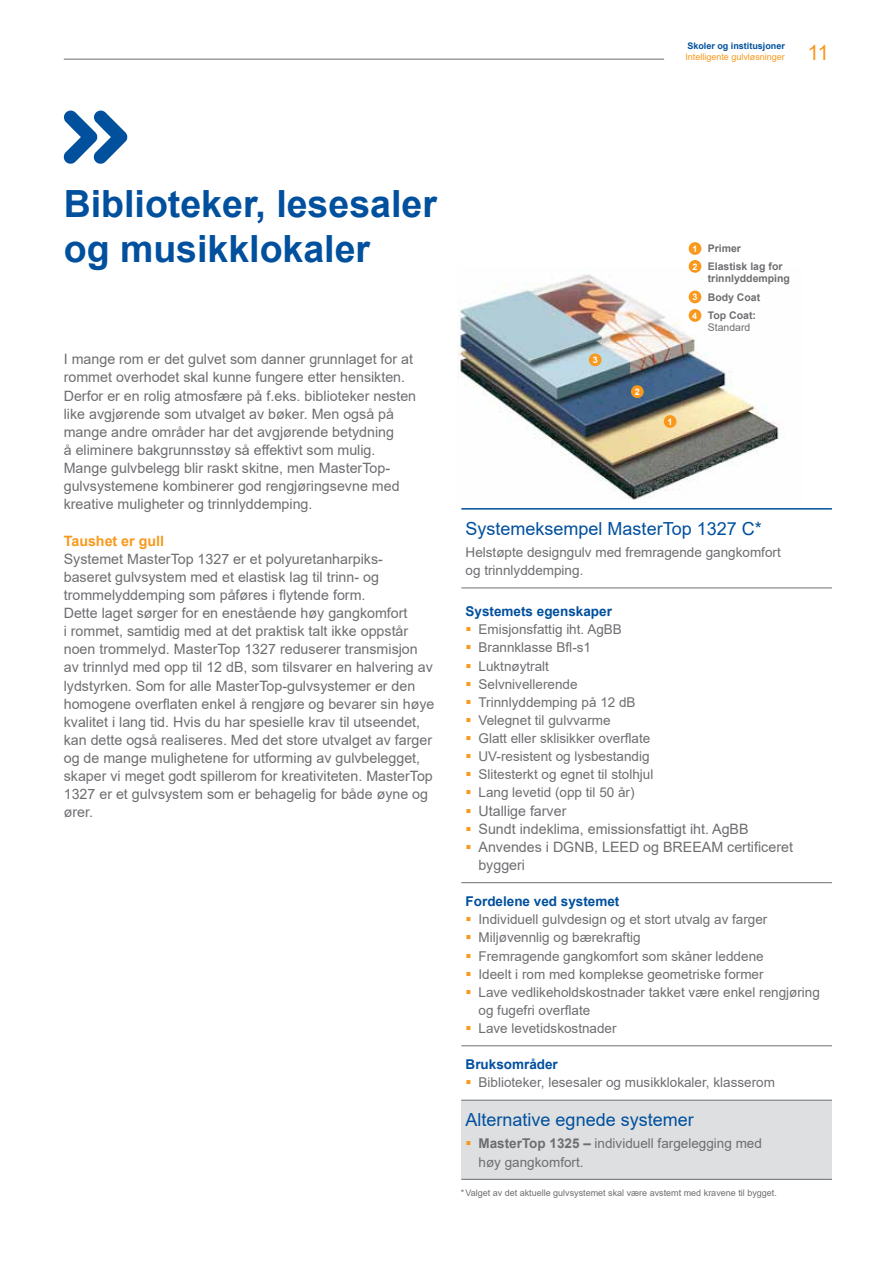
<style>
.page{position:relative;width:893px;height:1263px;background:#fff}
.page>*{position:absolute;margin:0;border:0;box-sizing:border-box;transform-origin:0 0}
.t1{font:700 37.5px/45px "Arial";color:#00509e}
.t2{font:21px "Arial";color:#f8991d}
.t3{font:18px "Arial";color:#00509e}
.t4{font:14.25px/18.1px "Arial";color:#6d6e71}
.t5{font:700 14.25px "Arial";color:#f8991d}
.t6{font:13.5px/18.1px "Arial";color:#6d6e71}
.t7{font:700 13.5px "Arial";color:#00509e}
.t8{font:700 10.5px/18.3px "Arial";color:#6d6e71}
.t9{font:10.5px "Arial";color:#6d6e71}
.t10{font:9px "Arial";color:#6d6e71}
.t11{font:9px "Arial";color:#f8991d}
.t12{font:700 9px "Arial";color:#00509e}
.t13{font:700 9px/18px "Arial";color:#fff}
.s1{color:#f8991d}
.s2{font-weight:700}
</style>
<div class="page">
<hr style="left:64px;top:59px;width:600px;height:1px;background:#6d6e71">
<svg style="left:64px;top:111px;width:63px;height:53px"></svg>
<img style="left:458px;top:269px;width:321px;height:231px">
<div style="left:664px;top:415px;width:12px;height:13px;background:#f8991d;border-radius:50%"></div>
<div style="left:631px;top:385px;width:13px;height:13px;background:#f8991d;border-radius:50%"></div>
<div style="left:589px;top:353px;width:12px;height:13px;background:#f8991d;border-radius:50%"></div>
<div style="left:689px;top:242px;width:12px;height:13px;background:#f8991d;border-radius:50%"></div>
<div style="left:689px;top:260px;width:12px;height:13px;background:#f8991d;border-radius:50%"></div>
<div style="left:689px;top:291px;width:12px;height:12px;background:#f8991d;border-radius:50%"></div>
<div style="left:689px;top:309px;width:12px;height:13px;background:#f8991d;border-radius:50%"></div>
<div style="left:461px;top:1100px;width:371px;height:79px;background:#dedfe0"></div>
<hr style="left:461px;top:587px;width:371px;height:1px;background:#6d6e71">
<hr style="left:461px;top:882px;width:371px;height:1px;background:#6d6e71">
<hr style="left:461px;top:1045px;width:371px;height:1px;background:#6d6e71">
<hr style="left:461px;top:1100px;width:371px;height:1px;background:#6d6e71">
<hr style="left:461px;top:1179px;width:371px;height:1px;background:#6d6e71">
<hr style="left:461px;top:508px;width:371px;height:2px;background:#00509e">
<p class="t12" style="left:687px;top:40px;width:99px">Skoler og institusjoner</p>
<p class="t11" style="left:685px;top:50px;width:101px">Intelligente gulvløsninger</p>
<h2 class="t2" style="left:807px;top:38px;width:23px">11</h2>
<h1 class="t1" style="left:64px;top:182px;width:375px">Biblioteker, lesesaler og musikklokaler</h1>
<p class="t4" style="left:64px;top:350px;width:354px">I mange rom er det gulvet som danner grunnlaget for at rommet overhodet skal kunne fungere etter hensikten.<br>Derfor er en rolig atmosfære på f.eks. biblioteker nesten like avgjørende som utvalget av bøker. Men også på mange andre områder har det avgjørende betydning<br>å eliminere bakgrunnsstøy så effektivt som mulig.<br>Mange gulvbelegg blir raskt skitne, men MasterTop&shy;gulvsystemene kombinerer god rengjøringsevne med kreative muligheter og trinnlyddemping.</p>
<p class="t5" style="left:64px;top:530px;width:102px">Taushet er gull</p>
<p class="t4" style="left:64px;top:549px;width:372px">Systemet MasterTop 1327 er et polyuretanharpiks-<br>baseret gulvsystem med et elastisk lag til trinn- og trommelyddemping som påføres i flytende form.<br>Dette laget sørger for en enestående høy gangkomfort<br>i rommet, samtidig med at det praktisk talt ikke oppstår noen trommelyd. MasterTop 1327 reduserer transmisjon av trinnlyd med opp til 12 dB, som tilsvarer en halvering av lydstyrken. Som for alle MasterTop-gulvsystemer er den homogene overflaten enkel å rengjøre og bevarer sin høye kvalitet i lang tid. Hvis du har spesielle krav til utseendet, kan dette også realiseres. Med det store utvalget av farger og de mange mulighetene for utforming av gulvbelegget, skaper vi meget godt spillerom for kreativiteten. MasterTop 1327 er et gulvsystem som er behagelig for både øyne og ører.</p>
<p class="t13" style="left:593px;top:351px;width:7px">3</p>
<p class="t13" style="left:635px;top:383px;width:7px">2</p>
<p class="t13" style="left:692px;top:240px;width:7px">1<br>2</p>
<p class="t13" style="left:692px;top:288px;width:7px;line-height:18.5px">3<br>4</p>
<p class="t8" style="left:708px;top:239px;width:76px">Primer<br>Elastisk lag for</p>
<p class="t8" style="left:708px;top:269px;width:84px">trinnlyddemping<br>Body Coat<br>Top Coat:</p>
<p class="t9" style="left:708px;top:320px;width:44px">Standard</p>
<p class="t13" style="left:668px;top:413px;width:7px">1</p>
<p class="t3" style="left:466px;top:516px;width:298px">Systemeksempel MasterTop 1327 C*</p>
<p class="t6" style="left:466px;top:543px;width:317px">Helstøpte designgulv med fremragende gangkomfort og trinnlyddemping.</p>
<p class="t7" style="left:466px;top:602px;width:148px">Systemets egenskaper</p>
<p class="t6" style="left:466px;top:620px;width:158px"><span class="s1">▪</span> Emisjonsfattig iht. AgBB</p>
<p class="t6" style="left:466px;top:638px;width:127px"><span class="s1">▪</span> Brannklasse Bfl-s1</p>
<p class="t6" style="left:466px;top:657px;width:85px"><span class="s1">▪</span> Luktnøytralt</p>
<p class="t6" style="left:466px;top:675px;width:113px"><span class="s1">▪</span> Selvnivellerende</p>
<p class="t6" style="left:466px;top:693px;width:172px"><span class="s1">▪</span> Trinnlyddemping på 12 dB</p>
<p class="t6" style="left:466px;top:711px;width:146px"><span class="s1">▪</span> Velegnet til gulvvarme</p>
<p class="t6" style="left:466px;top:729px;width:186px"><span class="s1">▪</span> Glatt eller sklisikker overflate</p>
<p class="t6" style="left:466px;top:747px;width:186px"><span class="s1">▪</span> UV-resistent og lysbestandig</p>
<p class="t6" style="left:466px;top:765px;width:189px"><span class="s1">▪</span> Slitesterkt og egnet til stolhjul</p>
<p class="t6" style="left:466px;top:783px;width:171px"><span class="s1">▪</span> Lang levetid (opp til 50 år)</p>
<p class="t4" style="left:466px;top:801px;width:102px"><span class="s1">▪</span> Utallige farver</p>
<p class="t4" style="left:466px;top:819px;width:285px"><span class="s1">▪</span> Sundt indeklima, emissionsfattigt iht. AgBB</p>
<p class="t4" style="left:478px;top:838px;width:316px;text-indent:-13px"><span class="s1">▪</span> Anvendes i DGNB, LEED og BREEAM certificeret byggeri</p>
<p class="t7" style="left:466px;top:892px;width:155px">Fordelene ved systemet</p>
<p class="t6" style="left:466px;top:910px;width:303px"><span class="s1">▪</span> Individuell gulvdesign og et stort utvalg av farger</p>
<p class="t6" style="left:466px;top:928px;width:176px"><span class="s1">▪</span> Miljøvennlig og bærekraftig</p>
<p class="t6" style="left:466px;top:947px;width:300px"><span class="s1">▪</span> Fremragende gangkomfort som skåner leddene</p>
<p class="t6" style="left:466px;top:965px;width:300px"><span class="s1">▪</span> Ideelt i rom med komplekse geometriske former</p>
<p class="t6" style="left:478px;top:983px;width:343px;text-indent:-13px"><span class="s1">▪</span> Lave vedlikeholdskostnader takket være enkel rengjøring og fugefri overflate</p>
<p class="t6" style="left:466px;top:1019px;width:152px"><span class="s1">▪</span> Lave levetidskostnader</p>
<p class="t7" style="left:466px;top:1055px;width:94px">Bruksområder</p>
<p class="t6" style="left:466px;top:1073px;width:311px"><span class="s1">▪</span> Biblioteker, lesesaler og musikklokaler, klasserom</p>
<p class="t3" style="left:466px;top:1107px;width:230px">Alternative egnede systemer</p>
<p class="t6" style="left:478px;top:1134px;width:285px;text-indent:-13px"><span class="s1">▪</span> <span class="s2">MasterTop 1325 –</span> individuell fargelegging med høy gangkomfort.</p>
<p class="t10" style="left:461px;top:1187px;width:318px">* Valget av det aktuelle gulvsystemet skal være avstemt med kravene til bygget.</p>
</div>
